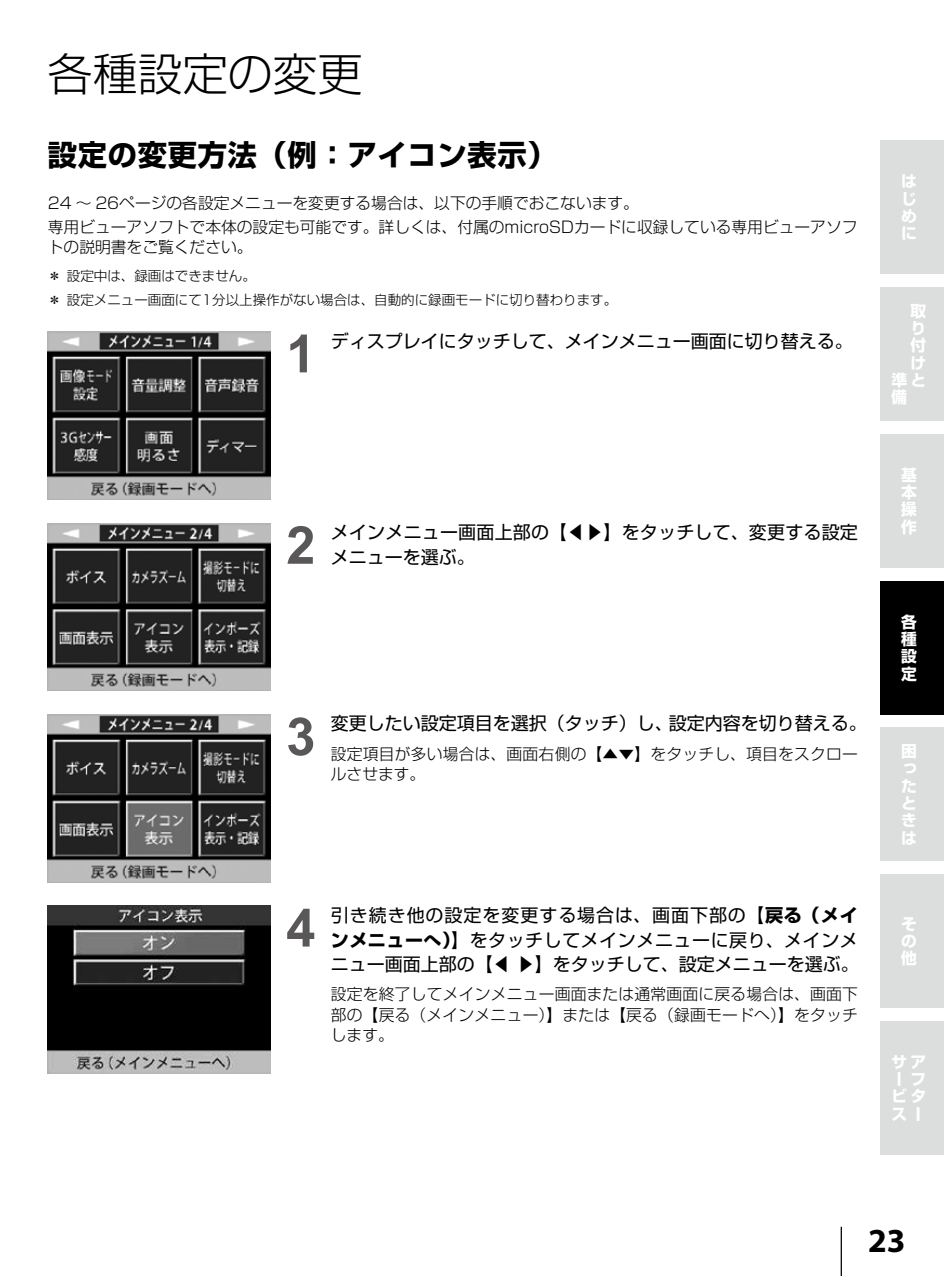
<style>
.page{position:relative;width:944px;height:1276px;background:#fff}
.page>*{position:absolute;margin:0;border:0;box-sizing:border-box;transform-origin:0 0}
.t1{font:700 52.65px "Arial";color:#595757}
.t2{font:300 45px "Shin Go Pro";color:#000}
.t3{font:700 33.75px "Myriad Pro";color:#000}
.t4{font:700 29.25px "Shin Go Pro";letter-spacing:.025em;color:#000}
.t5{font:18px/24.8px "Shin Go Pro";color:#000}
.t6{font:300 15.75px/20.2px "Shin Go Pro";color:#000}
.t7{font:700 15.75px/17.3px "Shin Go Pro";color:#fff;text-align:justify}
.t8{font:300 13.5px/24.3px "Shin Go Pro";color:#000}
.s1{font-weight:700}
</style>
<div class="page">
<div style="left:880px;top:140px;width:64px;height:134px;background:#dcdddd"></div>
<div style="left:880px;top:287px;width:64px;height:134px;background:#dcdddd"></div>
<div style="left:880px;top:434px;width:64px;height:134px;background:#dcdddd"></div>
<div style="left:880px;top:580px;width:64px;height:134px;background:#000"></div>
<div style="left:880px;top:727px;width:64px;height:134px;background:#dcdddd"></div>
<div style="left:880px;top:874px;width:64px;height:134px;background:#dcdddd"></div>
<div style="left:880px;top:1020px;width:64px;height:134px;background:#dcdddd"></div>
<hr style="left:841px;top:1226px;width:1px;height:50px;background:#000">
<img style="left:48px;top:332px;width:223px;height:167px">
<img style="left:48px;top:523px;width:223px;height:168px">
<img style="left:48px;top:714px;width:223px;height:168px">
<img style="left:48px;top:906px;width:223px;height:167px">
<h2 class="t2" style="left:48px;top:37px;width:316px">各種設定の変更</h2>
<h3 class="t4" style="left:48px;top:132px;width:510px">設定の変更方法（例：アイコン表示）</h3>
<p class="t6" style="left:48px;top:190px;width:811px;line-height:23.4px">24 〜 26ページの各設定メニューを変更する場合は、以下の手順でおこないます。<br>専用ビューアソフトで本体の設定も可能です。詳しくは、付属のmicroSDカードに収録している専用ビューアソフ</p>
<p class="t6" style="left:48px;top:235px;width:206px">トの説明書をご覧ください。</p>
<p class="t8" style="left:48px;top:262px;width:571px">＊設定中は、録画はできません。<br>＊設定メニュー画面にて1分以上操作がない場合は、自動的に録画モードに切り替わります。</p>
<h1 class="t1" style="left:286px;top:319px;width:31px">1</h1>
<p class="t5" style="left:331px;top:326px;width:523px">ディスプレイにタッチして、メインメニュー画面に切り替える。</p>
<h1 class="t1" style="left:286px;top:510px;width:31px">2</h1>
<p class="t5" style="left:331px;top:517px;width:529px">メインメニュー画面上部の<span class="s1">【◀︎ ▶︎】</span>をタッチして、変更する設定メニューを選ぶ。</p>
<h1 class="t1" style="left:286px;top:702px;width:31px">3</h1>
<p class="t5" style="left:331px;top:709px;width:537px">変更したい設定項目を選択（タッチ）し、設定内容を切り替える。</p>
<p class="t6" style="left:331px;top:741px;width:529px">設定項目が多い場合は、画面右側の【▲▼】をタッチし、項目をスクロールさせます。</p>
<h1 class="t1" style="left:286px;top:893px;width:31px">4</h1>
<p class="t5" style="left:331px;top:900px;width:529px;text-align:justify">引き続き他の設定を変更する場合は、画面下部の<span class="s1">【戻る（メインメニューへ）】</span>をタッチしてメインメニューに戻り、メインメニュー画面上部の<span class="s1">【◀ ▶ 】</span>をタッチして、設定メニューを選ぶ。</p>
<p class="t6" style="left:331px;top:982px;width:529px;text-align:justify">設定を終了してメインメニュー画面または通常画面に戻る場合は、画面下部の【戻る（メインメニュー）】または【戻る（録画モードへ）】をタッチします。</p>
<p class="t7" style="left:901px;top:171px;width:16px">はじめに</p>
<p class="t7" style="left:911px;top:300px;width:17px">取</p>
<p class="t7" style="left:911px;top:318px;width:15px">り</p>
<p class="t7" style="left:911px;top:335px;width:17px">付</p>
<p class="t7" style="left:911px;top:352px;width:16px">け</p>
<p class="t7" style="left:891px;top:370px;width:35px">準と</p>
<p class="t7" style="left:891px;top:387px;width:17px">備</p>
<p class="t7" style="left:901px;top:464px;width:17px">基本操作</p>
<p class="t7" style="left:901px;top:611px;width:17px">各種設定</p>
<p class="t7" style="left:901px;top:740px;width:16px">困ったときは</p>
<p class="t7" style="left:901px;top:913px;width:17px">その他</p>
<p class="t7" style="left:891px;top:1051px;width:35px;text-align:left">サアー<br>ビタスー</p>
<p class="t7" style="left:911px;top:1068px;width:16px">フ</p>
<h3 class="t3" style="left:868px;top:1218px;width:39px">23</h3>
</div>
